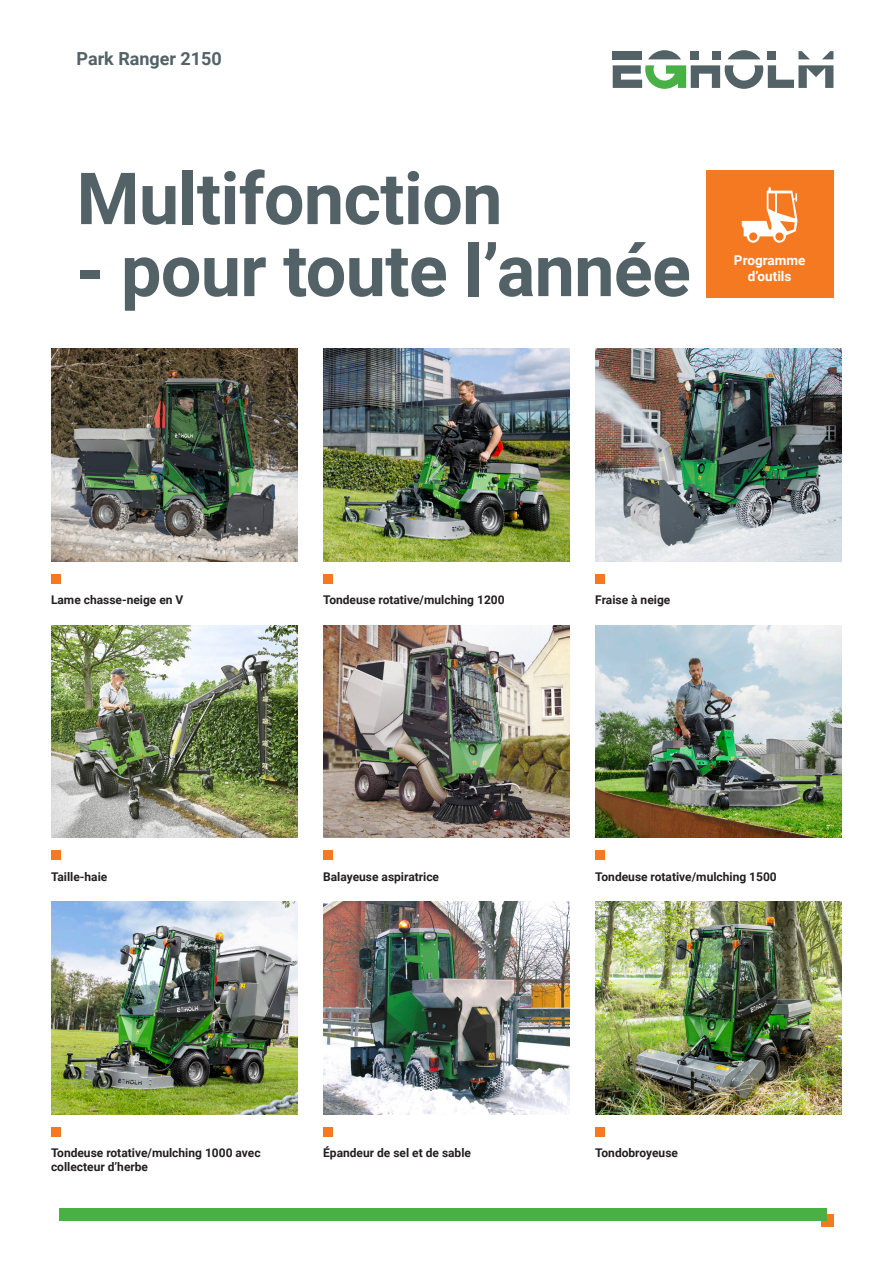
<style>
.page{position:relative;width:893px;height:1263px;background:#fff}
.page>*{position:absolute;margin:0;border:0;box-sizing:border-box;transform-origin:0 0}
.t1{font:700 72px "Roboto";letter-spacing:-.01em;color:#526267}
.t2{font:700 18px "Roboto";color:#526267}
.t3{font:700 13.5px/16.2px "Roboto";color:#fff;text-align:center}
.t4{font:700 12px/13.5px "Roboto";color:#231f20}
</style>
<div class="page">
<img style="left:595px;top:349px;width:247px;height:212px">
<img style="left:323px;top:901px;width:247px;height:213px">
<img style="left:51px;top:901px;width:247px;height:213px">
<img style="left:51px;top:625px;width:247px;height:213px">
<img style="left:595px;top:901px;width:247px;height:213px">
<img style="left:595px;top:625px;width:247px;height:213px">
<img style="left:323px;top:625px;width:247px;height:213px">
<img style="left:323px;top:349px;width:247px;height:212px">
<img style="left:51px;top:349px;width:247px;height:212px">
<svg style="left:822px;top:51px;width:11px;height:8px"></svg>
<svg style="left:798px;top:51px;width:12px;height:8px"></svg>
<div style="left:768px;top:51px;width:8px;height:8px;background:#526267"></div>
<svg style="left:728px;top:50px;width:32px;height:9px"></svg>
<div style="left:712px;top:51px;width:8px;height:8px;background:#526267"></div>
<div style="left:691px;top:51px;width:8px;height:8px;background:#526267"></div>
<svg style="left:648px;top:50px;width:33px;height:9px"></svg>
<svg style="left:613px;top:65px;width:220px;height:24px"></svg>
<div style="left:613px;top:51px;width:29px;height:8px;background:#526267"></div>
<div style="left:821px;top:1214px;width:12px;height:13px;background:#f47921"></div>
<div style="left:60px;top:1208px;width:767px;height:12px;background:#49b045"></div>
<div style="left:51px;top:574px;width:10px;height:10px;background:#f47921"></div>
<div style="left:323px;top:574px;width:10px;height:10px;background:#f47921"></div>
<div style="left:595px;top:574px;width:10px;height:10px;background:#f47921"></div>
<div style="left:51px;top:850px;width:10px;height:10px;background:#f47921"></div>
<div style="left:323px;top:850px;width:10px;height:10px;background:#f47921"></div>
<div style="left:595px;top:850px;width:10px;height:10px;background:#f47921"></div>
<div style="left:51px;top:1127px;width:10px;height:10px;background:#f47921"></div>
<div style="left:323px;top:1127px;width:10px;height:10px;background:#f47921"></div>
<div style="left:595px;top:1127px;width:10px;height:10px;background:#f47921"></div>
<div style="left:706px;top:170px;width:127px;height:128px;background:#f47921"></div>
<svg style="left:742px;top:187px;width:56px;height:56px"></svg>
<h2 class="t2" style="left:77px;top:46px;width:147px">Park Ranger 2150</h2>
<h1 class="t1" style="left:77px;top:148px;width:427px">Multifonction</h1>
<h1 class="t1" style="left:77px;top:220px;width:616px">- pour toute l’année</h1>
<p class="t3" style="left:734px;top:252px;width:73px">Programme d’outils</p>
<p class="t4" style="left:51px;top:593px;width:134px">Lame chasse-neige en V</p>
<p class="t4" style="left:323px;top:593px;width:183px">Tondeuse rotative/mulching 1200</p>
<p class="t4" style="left:595px;top:593px;width:77px">Fraise à neige</p>
<p class="t4" style="left:51px;top:869px;width:58px">Taille-haie</p>
<p class="t4" style="left:323px;top:869px;width:117px">Balayeuse aspiratrice</p>
<p class="t4" style="left:595px;top:869px;width:183px">Tondeuse rotative/mulching 1500</p>
<p class="t4" style="left:51px;top:1146px;width:211px">Tondeuse rotative/mulching 1000 avec collecteur d’herbe</p>
<p class="t4" style="left:323px;top:1146px;width:149px">Épandeur de sel et de sable</p>
<p class="t4" style="left:595px;top:1146px;width:84px">Tondobroyeuse</p>
</div>
